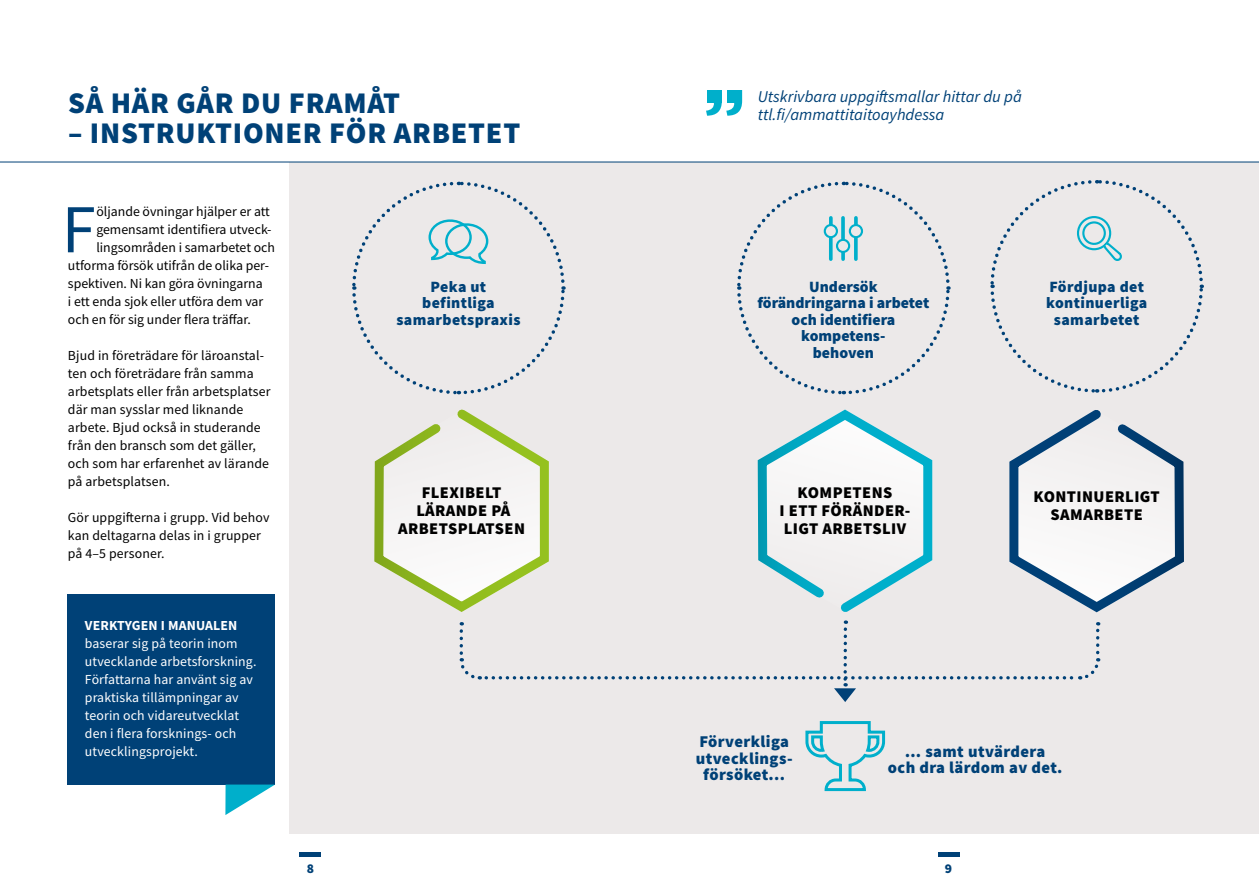
<style>
.page{position:relative;width:1259px;height:893px;background:#fff}
.page>*{position:absolute;margin:0;border:0;box-sizing:border-box;transform-origin:0 0}
.t1{font:68.7px "Source Sans Pro";color:#004177}
.t2{font:900 30px "Source Sans Pro";letter-spacing:.025em;color:#004177}
.t3{font:900 16.5px "Source Sans Pro";letter-spacing:.025em;color:#004177}
.t4{font:italic 16.5px "Source Sans Pro";color:#004177}
.t5{font:900 16.35px/17.7px "Source Sans Pro";letter-spacing:.025em;color:#000;text-align:center}
.t6{font:900 15.75px/16.5px "Source Sans Pro";letter-spacing:.005em;color:#004177;text-align:center}
.t7{font:900 15.75px "Source Sans Pro";letter-spacing:.025em;color:#004177}
.t8{font:13.8px/18px "Source Sans Pro";color:#000}
.t9{font:13.8px/18px "Source Sans Pro";letter-spacing:.01em;color:#fff}
.t10{font:700 13.8px "Source Sans Pro";letter-spacing:.01em;color:#fff}
.t11{font:900 13.5px "Source Sans Pro";color:#004177}
</style>
<div class="page">
<hr style="left:300px;top:853px;width:21px;height:4px;background:#004177">
<hr style="left:938px;top:853px;width:21px;height:4px;background:#004177">
<div style="left:68px;top:594px;width:207px;height:190px;background:#004177"></div>
<div style="left:289px;top:162px;width:970px;height:671px;background:#ece9e9"></div>
<hr style="left:0;top:162px;width:1259px;height:1px;background:#004177">
<svg style="left:706px;top:103px;width:36px;height:13px"></svg>
<div style="left:707px;top:90px;width:15px;height:13px;background:#00afcb"></div>
<div style="left:727px;top:90px;width:15px;height:13px;background:#00afcb"></div>
<svg style="left:352px;top:181px;width:214px;height:214px"></svg>
<svg style="left:737px;top:181px;width:214px;height:214px"></svg>
<svg style="left:990px;top:180px;width:214px;height:213px"></svg>
<svg style="left:374px;top:409px;width:810px;height:293px"></svg>
<svg style="left:805px;top:721px;width:81px;height:71px"></svg>
<svg style="left:225px;top:784px;width:50px;height:31px"></svg>
<h2 class="t2" style="left:68px;top:82px;width:334px">SÅ HÄR GÅR DU FRAMÅT</h2>
<h2 class="t2" style="left:68px;top:112px;width:454px">– INSTRUKTIONER FÖR ARBETET</h2>
<p class="t4" style="left:757px;top:86px;width:266px">Utskrivbara uppgifsmallar hittar du på</p>
<p class="t4" style="left:757px;top:104px;width:188px">ttl.fi/ammattitaitoayhdessa</p>
<p class="t1" style="left:62px;top:186px;width:35px">F</p>
<p class="t8" style="left:96px;top:203px;width:175px">öljande övningar hjälper er att</p>
<p class="t8" style="left:96px;top:221px;width:177px">gemensamt identifiera utveck-</p>
<p class="t8" style="left:96px;top:239px;width:180px">lingsområden i samarbetet och</p>
<p class="t8" style="left:68px;top:257px;width:203px">utforma försök utifrån de olika per-</p>
<p class="t8" style="left:68px;top:275px;width:196px">spektiven. Ni kan göra övningarna</p>
<p class="t8" style="left:68px;top:293px;width:197px">i ett enda sjok eller utföra dem var</p>
<p class="t8" style="left:68px;top:311px;width:184px">och en för sig under flera träfar.</p>
<p class="t8" style="left:68px;top:347px;width:204px">Bjud in företrädare för läroanstal&shy;ten och företrädare från samma arbetsplats eller från arbetsplatser där man sysslar med liknande arbete. Bjud också in studerande från den bransch som det gäller, och som har erfarenhet av lärande på arbetsplatsen.</p>
<p class="t8" style="left:68px;top:509px;width:203px">Gör uppgiferna i grupp. Vid behov kan deltagarna delas in i grupper på 4–5 personer.</p>
<h5 class="t10" style="left:85px;top:616px;width:154px">VERKTYGEN I MANUALEN</h5>
<p class="t9" style="left:85px;top:635px;width:173px">baserar sig på teorin inom utvecklande arbetsforskning.<br>Författarna har använt sig av praktiska tillämpningar av teorin och vidareutvecklat den i flera forsknings- och utvecklingsprojekt.</p>
<p class="t6" style="left:430px;top:278px;width:57px">Peka ut</p>
<p class="t6" style="left:809px;top:278px;width:70px">Undersök</p>
<p class="t6" style="left:1049px;top:278px;width:96px">Fördjupa det</p>
<p class="t7" style="left:422px;top:292px;width:74px">befintliga</p>
<p class="t6" style="left:757px;top:294px;width:173px">förändringarna i arbetet</p>
<p class="t7" style="left:1046px;top:292px;width:103px">kontinuerliga</p>
<p class="t7" style="left:396px;top:308px;width:126px">samarbetspraxis</p>
<p class="t6" style="left:791px;top:311px;width:105px">och identifiera</p>
<p class="t7" style="left:1054px;top:309px;width:87px">samarbetet</p>
<p class="t6" style="left:801px;top:327px;width:86px">kompetens&shy;behoven</p>
<p class="t5" style="left:398px;top:484px;width:129px">FLEXIBELT<br>LÄRANDE PÅ<br>ARBETSPLATSEN</p>
<p class="t5" style="left:779px;top:484px;width:132px">KOMPETENS<br>I ETT FÖRÄNDER-<br>LIGT ARBETSLIV</p>
<p class="t5" style="left:1033px;top:488px;width:128px">KONTINUERLIGT<br>SAMARBETE</p>
<p class="t3" style="left:699px;top:730px;width:91px">Förverkliga</p>
<p class="t3" style="left:696px;top:747px;width:98px">utvecklings-</p>
<p class="t3" style="left:703px;top:763px;width:84px">försöket...</p>
<p class="t3" style="left:905px;top:740px;width:142px">… samt utvärdera</p>
<p class="t3" style="left:888px;top:756px;width:176px">och dra lärdom av det.</p>
<p class="t11" style="left:307px;top:859px;width:9px">8</p>
<p class="t11" style="left:945px;top:859px;width:9px">9</p>
</div>
